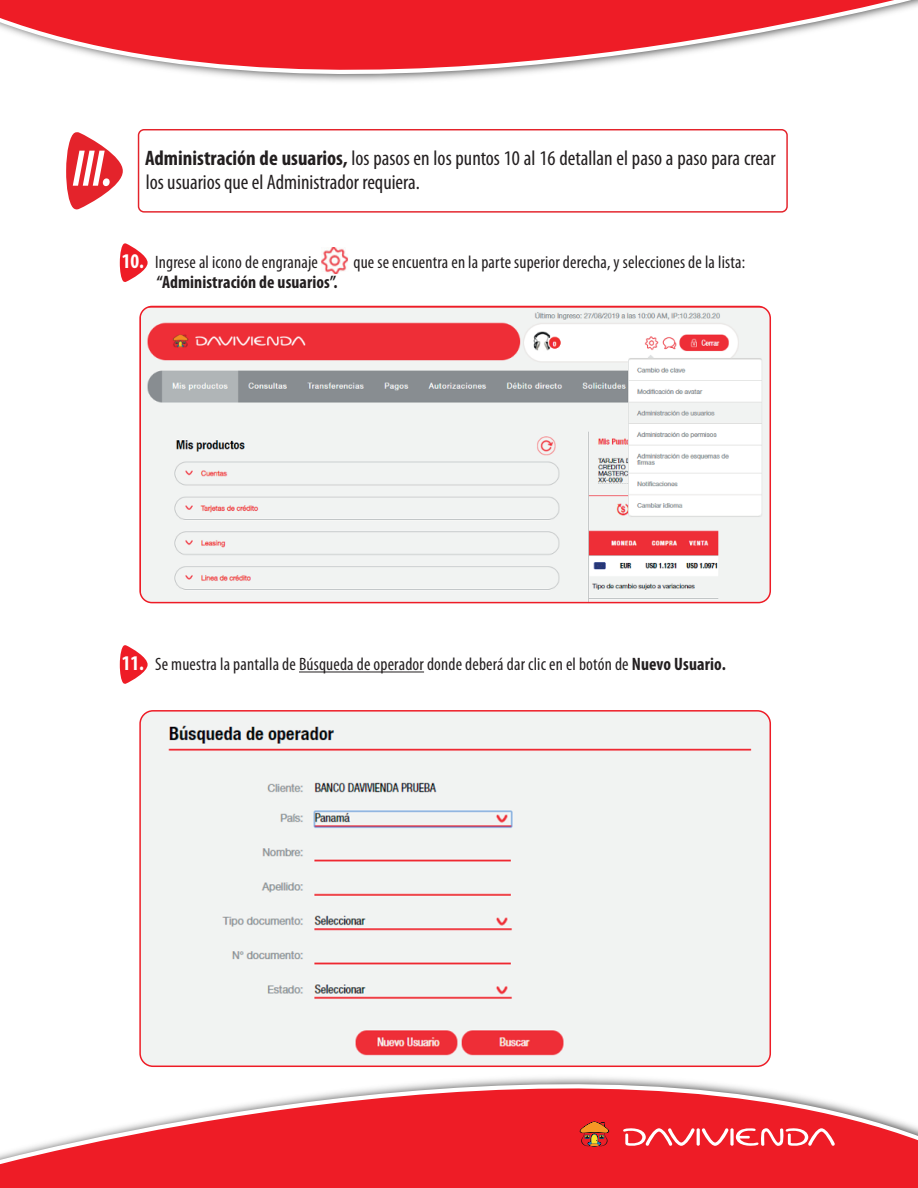
<style>
.page{position:relative;width:918px;height:1188px;background:#fff}
.page>*{position:absolute;margin:0;border:0;box-sizing:border-box;transform-origin:0 0}
.t1{font:italic 600 condensed 52.05px "Myriad Pro";color:#fff}
.t2{font:condensed 21px "Myriad Pro";color:#231f20}
.t3{font:condensed 18px "Myriad Pro";letter-spacing:.01em;color:#231f20}
.t4{font:700 condensed 18px "Myriad Pro";letter-spacing:.005em;color:#231f20}
.s1{font-weight:700}
.s2{font-weight:700;font-size:21px;color:#fff}
</style>
<div class="page">
<svg style="left:0;top:1077px;width:918px;height:111px;fill:#ee1c26"></svg>
<svg style="left:622px;top:1127px;width:214px;height:20px"></svg>
<svg style="left:578px;top:1121px;width:33px;height:26px"></svg>
<svg style="left:0;top:0;width:918px;height:82px;fill:#ee1c26"></svg>
<div style="left:138px;top:129px;width:650px;height:84px;border:1px solid #e4232b;border-radius:6px"></div>
<svg style="left:66px;top:132px;width:57px;height:78px"></svg>
<svg style="left:120px;top:243px;width:28px;height:39px"></svg>
<svg style="left:141px;top:306px;width:629px;height:297px"></svg>
<div style="left:139px;top:306px;width:632px;height:297px;border:2px solid #ee1c26;border-radius:12px"></div>
<svg style="left:120px;top:645px;width:28px;height:39px"></svg>
<hr style="left:299px;top:672px;width:125px;height:1px;background:#231f20">
<img style="left:322px;top:247px;width:26px;height:27px">
<img style="left:142px;top:713px;width:628px;height:353px">
<div style="left:139px;top:710px;width:632px;height:357px;border:2px solid #ee1c26;border-radius:13px"></div>
<h1 class="t1" style="left:72px;top:141px;width:42px">III.</h1>
<p class="t2" style="left:145px;top:147px;width:632px"><span class="s1">Administración de usuarios,</span> los pasos en los puntos 10 al 16 detallan el paso a paso para crear</p>
<p class="t2" style="left:146px;top:171px;width:276px">los usuarios que el Administrador requiera.</p>
<p class="t3" style="left:122px;top:253px;width:198px"><span class="s2">10.</span> Ingrese al icono de engranaje</p>
<p class="t3" style="left:353px;top:253px;width:393px">que se encuentra en la parte superior derecha, y selecciones de la lista:</p>
<p class="t4" style="left:157px;top:272px;width:182px">“Administración de usuarios”.</p>
<p class="t3" style="left:122px;top:655px;width:606px"><span class="s2">11.</span> Se muestra la pantalla de Búsqueda de operador donde deberá dar clic en el botón de <span class="s1">Nuevo Usuario.</span></p>
</div>
